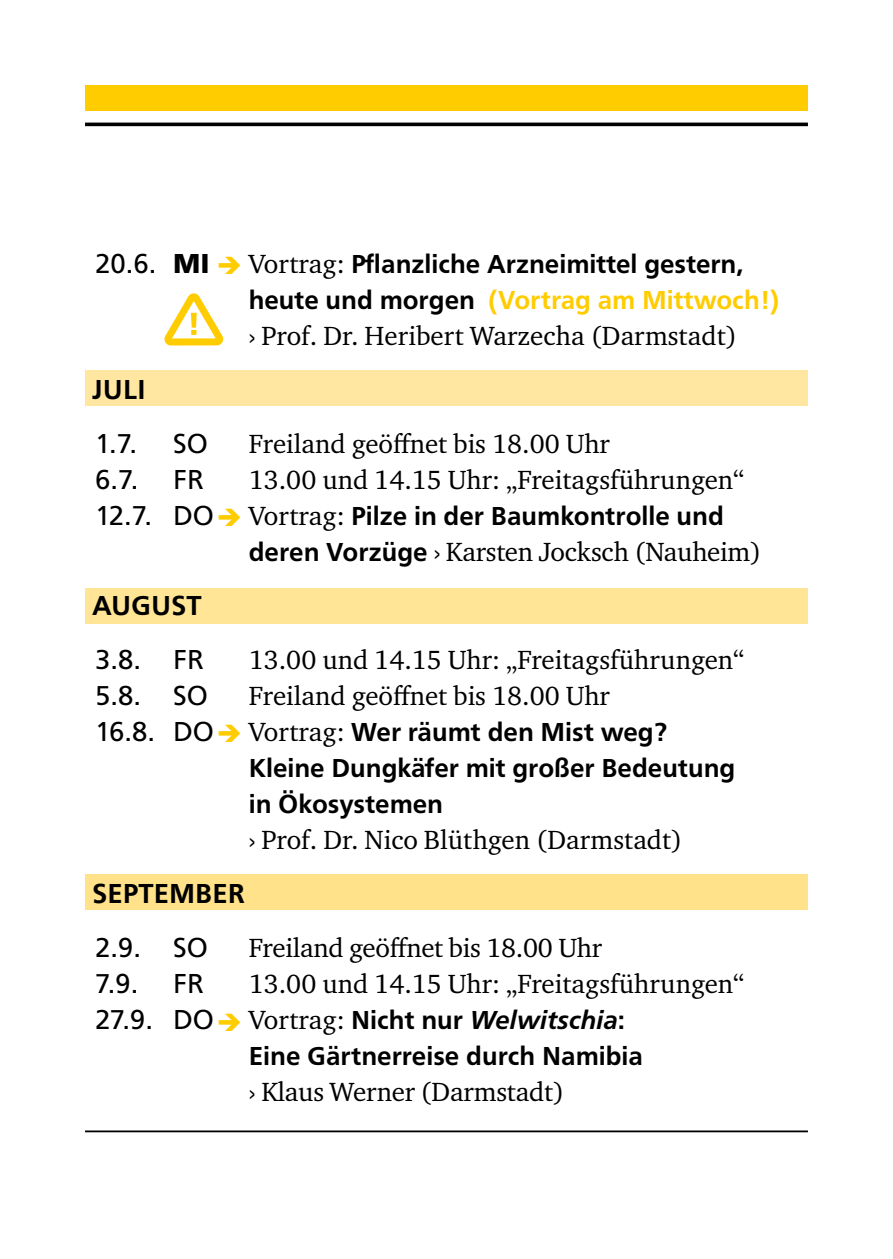
<style>
.page{position:relative;width:893px;height:1259px;background:#fff}
.page>*{position:absolute;margin:0;border:0;box-sizing:border-box;transform-origin:0 0}
.t1{font:28.5px/36px "Front Page";color:#000}
.t2{font:700 28.5px "Front Page";color:#000}
.t3{font:27px/36px "Charter ITC Std";color:#000}
.t4{font:700 27px/36px "Front Page";color:#000}
.s1{font-weight:800}
.s2{font-family:"Charter ITC Std";font-weight:400}
.s3{color:#fc0}
.s4{font-family:"Front Page";font-weight:700}
.s5{font-style:italic}
</style>
<div class="page">
<hr style="left:85px;top:123px;width:723px;height:3px;background:#000">
<hr style="left:85px;top:1130px;width:723px;height:2px;background:#000">
<div style="left:85px;top:85px;width:723px;height:26px;background:#fc0"></div>
<div style="left:85px;top:874px;width:723px;height:36px;background:#ffe289"></div>
<div style="left:85px;top:587px;width:723px;height:36px;background:#ffe595"></div>
<div style="left:85px;top:369px;width:723px;height:36px;background:#ffe7a1"></div>
<svg style="left:164px;top:293px;width:60px;height:53px"></svg>
<div style="left:191px;top:313px;width:6px;height:15px;background:#fc0"></div>
<p class="t1" style="left:95px;top:246px;width:116px">20.6. <span class="s1">MI</span></p>
<p class="t2" style="left:92px;top:373px;width:55px">JULI</p>
<p class="t1" style="left:95px;top:426px;width:120px;text-indent:78px">SO<br>6.7. FR<br>12.7. DO</p>
<p class="t1" style="left:95px;top:426px;width:43px">1.7.</p>
<p class="t2" style="left:92px;top:589px;width:111px">AUGUST</p>
<p class="t1" style="left:95px;top:642px;width:120px">3.8. FR<br>5.8. SO<br>16.8. DO</p>
<p class="t4" style="left:249px;top:246px;width:532px"><span class="s2">Vortrag:</span> Pflanzliche Arzneimittel gestern, heute und morgen <span class="s3">(Vortrag am Mittwoch!)</span></p>
<p class="t3" style="left:249px;top:317px;width:490px">› Prof. Dr. Heribert Warzecha (Darmstadt)</p>
<p class="t3" style="left:249px;top:425px;width:497px">Freiland geöffnet bis 18.00 Uhr<br>13.00 und 14.15 Uhr: „Freitagsführungen“</p>
<p class="t4" style="left:249px;top:498px;width:477px"><span class="s2">Vortrag:</span> Pilze in der Baumkontrolle und</p>
<p class="t3" style="left:249px;top:533px;width:514px"><span class="s4">deren Vorzüge</span> › Karsten Jocksch (Nauheim)</p>
<p class="t3" style="left:249px;top:641px;width:497px">13.00 und 14.15 Uhr: „Freitagsführungen“<br>Freiland geöffnet bis 18.00 Uhr</p>
<p class="t4" style="left:249px;top:714px;width:488px"><span class="s2">Vortrag:</span> Wer räumt den Mist weg?<br>Kleine Dungkäfer mit großer Bedeutung in Ökosystemen</p>
<p class="t3" style="left:249px;top:821px;width:435px">› Prof. Dr. Nico Blüthgen (Darmstadt)</p>
<p class="t2" style="left:92px;top:877px;width:154px">SEPTEMBER</p>
<p class="t1" style="left:95px;top:930px;width:120px">2.9. SO<br>7.9. FR<br>27.9. DO</p>
<p class="t3" style="left:249px;top:929px;width:497px">Freiland geöffnet bis 18.00 Uhr<br>13.00 und 14.15 Uhr: „Freitagsführungen“</p>
<p class="t4" style="left:249px;top:1002px;width:396px"><span class="s2">Vortrag:</span> Nicht nur <span class="s5">Welwitschia</span>:<br>Eine Gärtnerreise durch Namibia</p>
<p class="t3" style="left:249px;top:1073px;width:317px">› Klaus Werner (Darmstadt)</p>
</div>
